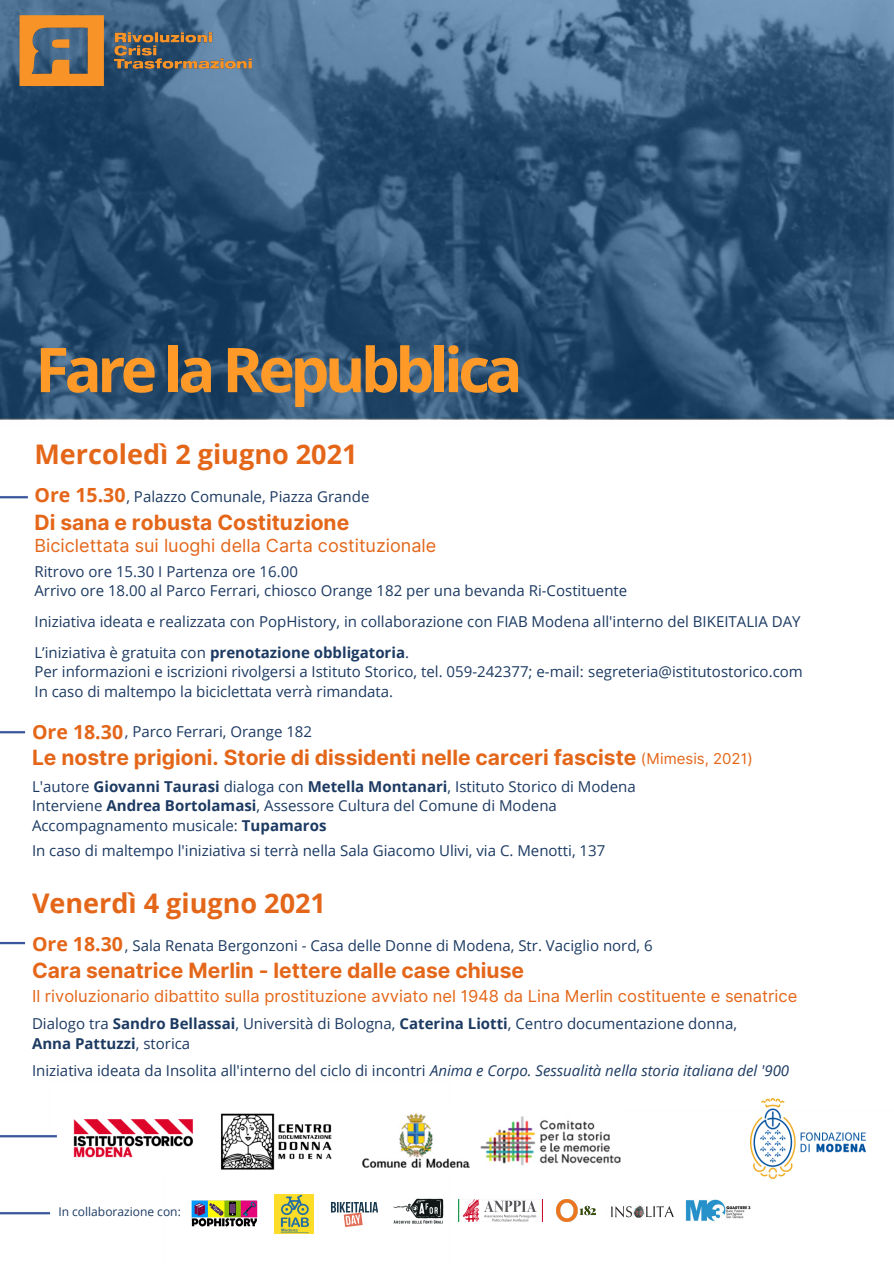
<style>
.page{position:relative;width:894px;height:1264px;background:#fff}
.page>*{position:absolute;margin:0;border:0;box-sizing:border-box;transform-origin:0 0}
.t1{font:700 61.8px "Open Sans";letter-spacing:-.075em;color:#ff9927}
.t2{font:700 27px "Open Sans";color:#e46619}
.t3{font:700 21px "Inter";color:#e46619}
.t4{font:700 19.5px "Open Sans";color:#e46619}
.t5{font:18px "Inter";color:#e46619}
.t6{font:16.5px "Inter";color:#e46619}
.t7{font:15px "Open Sans";color:#1c3a62}
.t8{font:700 15px "Open Sans";color:#1c3a62}
.t9{font:15px "Inter";color:#e46619}
.t10{font:12px "Open Sans";color:#1c3a62}
.s1{font-weight:700}
.s2{font-weight:400}
.s3{font-style:italic}
</style>
<div class="page">
<img style="left:0;top:0;width:893px;height:419px">
<img style="left:0;top:0;width:121px;height:105px">
<img style="left:362px;top:1113px;width:258px;height:55px">
<img style="left:0;top:1135px;width:57px;height:3px">
<img style="left:221px;top:1113px;width:111px;height:57px">
<img style="left:73px;top:1119px;width:121px;height:39px">
<img style="left:750px;top:1098px;width:114px;height:80px">
<img style="left:93px;top:12px;width:178px;height:81px">
<img style="left:0;top:496px;width:28px;height:3px">
<img style="left:0;top:731px;width:26px;height:3px">
<img style="left:0;top:941px;width:26px;height:4px">
<img style="left:0;top:1212px;width:51px;height:3px">
<img style="left:191px;top:1200px;width:66px;height:26px">
<img style="left:458px;top:1199px;width:84px;height:22px">
<img style="left:331px;top:1202px;width:47px;height:24px">
<img style="left:275px;top:1194px;width:38px;height:39px">
<img style="left:556px;top:1199px;width:39px;height:22px">
<img style="left:611px;top:1205px;width:63px;height:13px">
<img style="left:685px;top:1199px;width:65px;height:22px">
<img style="left:393px;top:1198px;width:51px;height:26px">
<p class="t1" style="left:35px;top:326px;width:488px">Fare la Repubblica</p>
<p class="t2" style="left:34px;top:435px;width:324px">Mercoledì 2 giugno 2021</p>
<p class="t4" style="left:34px;top:481px;width:93px">Ore 15.30</p>
<p class="t7" style="left:126px;top:486px;width:244px">, Palazzo Comunale, Piazza Grande</p>
<p class="t3" style="left:34px;top:510px;width:316px">Di sana e robusta Costituzione</p>
<p class="t5" style="left:34px;top:534px;width:403px">Biciclettata sui luoghi della Carta costituzionale</p>
<p class="t7" style="left:34px;top:560px;width:265px">Ritrovo ore 15.30 I Partenza ore 16.00</p>
<p class="t7" style="left:34px;top:580px;width:594px">Arrivo ore 18.00 al Parco Ferrari, chiosco Orange 182 per una bevanda Ri-Costituente</p>
<p class="t7" style="left:34px;top:611px;width:767px">Iniziativa ideata e realizzata con PopHistory, in collaborazione con FIAB Modena all'interno del BIKEITALIA DAY</p>
<p class="t7" style="left:34px;top:641px;width:376px">L’iniziativa è gratuita con <span class="s1">prenotazione obbligatoria</span>.</p>
<p class="t7" style="left:34px;top:661px;width:769px">Per informazioni e iscrizioni rivolgersi a Istituto Storico, tel. 059-242377; e-mail: segreteria@istitutostorico.com</p>
<p class="t7" style="left:34px;top:680px;width:360px">In caso di maltempo la biciclettata verrà rimandata.</p>
<p class="t4" style="left:32px;top:718px;width:93px">Ore 18.30</p>
<p class="t7" style="left:125px;top:721px;width:189px">, Parco Ferrari, Orange 182</p>
<p class="t3" style="left:32px;top:744px;width:606px">Le nostre prigioni. Storie di dissidenti nelle carceri fasciste</p>
<p class="t7" style="left:32px;top:775px;width:605px">L'autore <span class="s1">Giovanni Taurasi</span> dialoga con <span class="s1">Metella Montanari</span>, Istituto Storico di Modena</p>
<p class="t7" style="left:32px;top:795px;width:526px">Interviene <span class="s1">Andrea Bortolamasi</span>, Assessore Cultura del Comune di Modena</p>
<p class="t7" style="left:32px;top:814px;width:296px">Accompagnamento musicale: <span class="s1">Tupamaros</span></p>
<p class="t7" style="left:32px;top:840px;width:574px">In caso di maltempo l'iniziativa si terrà nella Sala Giacomo Ulivi, via C. Menotti, 137</p>
<p class="t2" style="left:32px;top:884px;width:295px">Venerdì 4 giugno 2021</p>
<p class="t4" style="left:32px;top:930px;width:93px">Ore 18.30</p>
<p class="t3" style="left:32px;top:957px;width:493px">Cara senatrice Merlin - lettere dalle case chiuse</p>
<p class="t6" style="left:32px;top:985px;width:766px">Il rivoluzionario dibattito sulla prostituzione avviato nel 1948 da Lina Merlin costituente e senatrice</p>
<p class="t7" style="left:32px;top:1013px;width:706px">Dialogo tra <span class="s1">Sandro Bellassai</span>, Università di Bologna, <span class="s1">Caterina Liotti</span>, Centro documentazione donna,</p>
<p class="t8" style="left:32px;top:1032px;width:160px">Anna Pattuzzi<span class="s2">, storica</span></p>
<p class="t7" style="left:32px;top:1059px;width:758px">Iniziativa ideata da Insolita all'interno del ciclo di incontri <span class="s3">Anima e Corpo. Sessualità nella storia italiana del '900</span></p>
<p class="t9" style="left:640px;top:749px;width:113px">(Mimesis, 2021)</p>
<p class="t7" style="left:125px;top:934px;width:529px">, Sala Renata Bergonzoni - Casa delle Donne di Modena, Str. Vaciglio nord, 6</p>
<p class="t10" style="left:58px;top:1202px;width:124px">In collaborazione con:</p>
</div>
